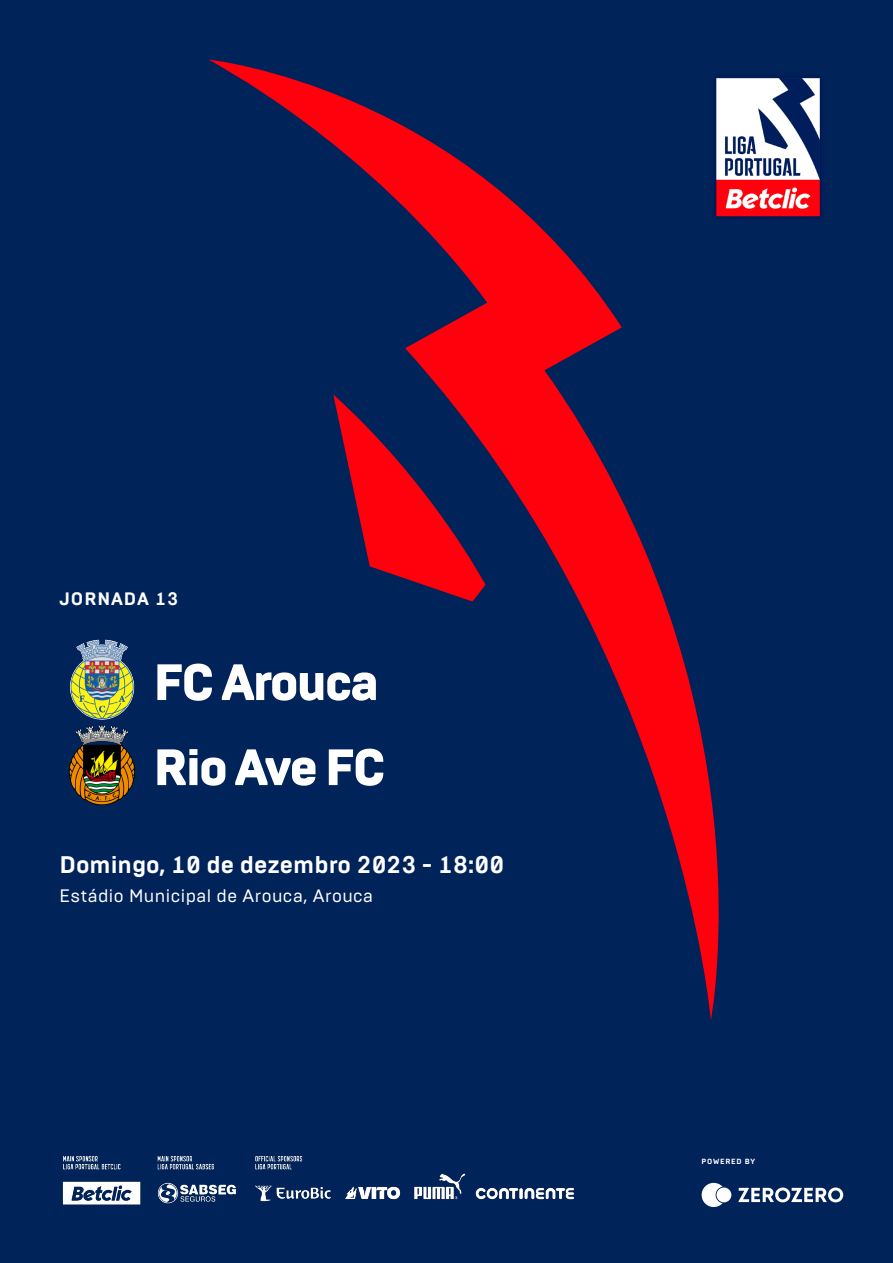
<style>
.page{position:relative;width:893px;height:1263px;background:#00235a}
.page>*{position:absolute;margin:0;border:0;box-sizing:border-box;transform-origin:0 0}
.nome_equipas{font:900 51px "Brutal Type";letter-spacing:-.05em;color:#fff}
.data_jogo{font:700 24px "Brutal Type";color:#fff}
.estadio_jogo{font:18px "Brutal Type";letter-spacing:.025em;color:#fff}
.jogo_fase{font:700 18px "Brutal Type";letter-spacing:.05em;color:#fff}
.legenda_sponsor{font:700 7.5px "Brutal Type";letter-spacing:.1em;color:#fff}
</style>
<div class="page">
<svg style="left:209px;top:60px;width:510px;height:960px"></svg>
<svg style="left:333px;top:394px;width:152px;height:207px"></svg>
<img style="left:68px;top:639px;width:67px;height:166px">
<img style="left:702px;top:60px;width:119px;height:174px">
<img style="left:62px;top:1156px;width:512px;height:49px">
<svg style="left:738px;top:1187px;width:105px;height:15px"></svg>
<svg style="left:702px;top:1183px;width:20px;height:24px"></svg>
<div style="left:716px;top:1187px;width:15px;height:15px;background:#fff;border-radius:50%"></div>
<p class="jogo_fase" style="left:60px;top:587px;width:120px">JORNADA 13</p>
<p class="nome_equipas" style="left:153px;top:650px;width:228px">FC Arouca</p>
<p class="nome_equipas" style="left:153px;top:736px;width:234px">Rio Ave FC</p>
<p class="data_jogo" style="left:60px;top:850px;width:446px">Domingo, 10 de dezembro 2023 - 18:00</p>
<p class="estadio_jogo" style="left:60px;top:885px;width:315px">Estádio Municipal de Arouca, Arouca</p>
<p class="legenda_sponsor" style="left:702px;top:1157px;width:55px">POWERED BY</p>
</div>
